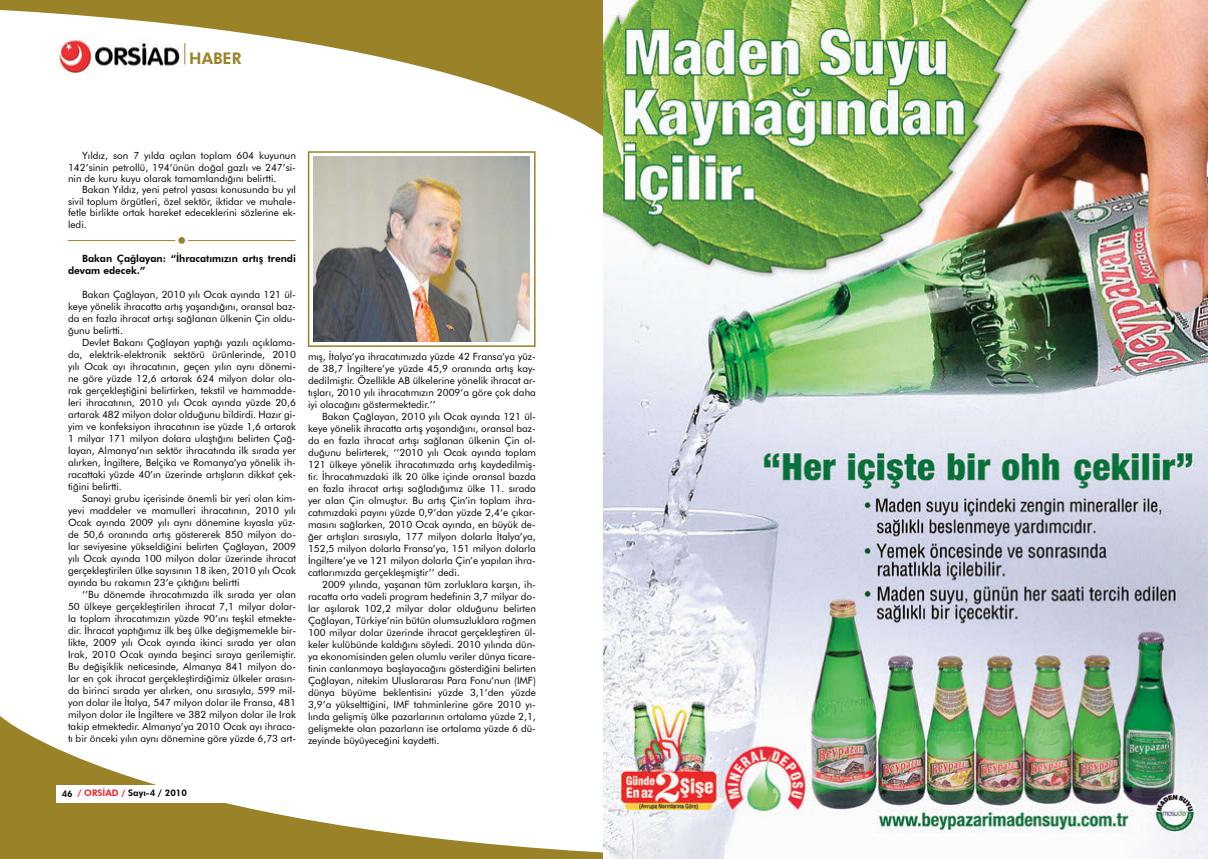
<style>
.page{position:relative;width:1208px;height:859px;background:#fff}
.page>*{position:absolute;margin:0;border:0;box-sizing:border-box;transform-origin:0 0}
.t1{font:800 16px "Futura BT";color:#9a8228}
.t2{font:10px/12px "Futura BT";color:#000;text-align:justify}
.t3{font:800 10px/12px "Futura BT";color:#000}
.t4{font:800 9px "Futura BT";color:#000}
.s1{color:#ed1d24}
</style>
<div class="page">
<svg style="left:0;top:0;width:604px;height:137px"></svg>
<svg style="left:0;top:716px;width:604px;height:143px"></svg>
<img style="left:56px;top:37px;width:132px;height:37px">
<svg style="left:184px;top:43px;width:1px;height:21px"></svg>
<div style="left:57px;top:785px;width:198px;height:17px;background:#fff"></div>
<hr style="left:68px;top:240px;width:107px;height:1px;background:#9a8228">
<hr style="left:188px;top:240px;width:108px;height:1px;background:#9a8228">
<div style="left:178px;top:237px;width:7px;height:7px;background:#9a8228;border-radius:50%"></div>
<img style="left:313px;top:157px;width:217px;height:184px">
<div style="left:308px;top:151px;width:227px;height:196px;border:2px solid #9a8228"></div>
<img style="left:604px;top:0;width:604px;height:859px">
<h1 class="t1" style="left:189px;top:48px;width:54px">HABER</h1>
<p class="t2" style="left:68px;top:150px;width:229px;line-height:11.4px;text-indent:14px">Yıldız, son 7 yılda açılan toplam 604 kuyunun 142’sinin petrollü, 194’ünün doğal gazlı ve 247’si&shy;nin de kuru kuyu olarak tamamlandığını belirtti.</p>
<p class="t2" style="left:68px;top:184px;width:229px;line-height:11.3px;text-indent:14px">Bakan Yıldız, yeni petrol yasası konusunda bu yıl sivil toplum örgütleri, özel sektör, iktidar ve muhale&shy;fetle birlikte ortak hareket edeceklerini sözlerine ek&shy;ledi.</p>
<p class="t3" style="left:68px;top:253px;width:229px;text-indent:14px">Bakan Çağlayan: “İhracatımızın artış trendi devam edecek.”</p>
<p class="t2" style="left:68px;top:289px;width:229px;text-indent:14px">Bakan Çağlayan, 2010 yılı Ocak ayında 121 ül&shy;keye yönelik ihracatta artış yaşandığını, oransal baz&shy;da en fazla ihracat artışı sağlanan ülkenin Çin oldu&shy;ğunu belirtti.</p>
<p class="t2" style="left:68px;top:337px;width:229px;text-indent:14px">Devlet Bakanı Çağlayan yaptığı yazılı açıklama&shy;da, elektrik-elektronik sektörü ürünlerinde, 2010 yılı Ocak ayı ihracatının, geçen yılın aynı dönemi&shy;ne göre yüzde 12,6 artarak 624 milyon dolar ola&shy;rak gerçekleştiğini belirtirken, tekstil ve hammadde&shy;leri ihracatının, 2010 yılı Ocak ayında yüzde 20,6 artarak 482 milyon dolar olduğunu bildirdi. Hazır gi&shy;yim ve konfeksiyon ihracatının ise yüzde 1,6 artarak 1 milyar 171 milyon dolara ulaştığını belirten Çağ&shy;layan, Almanya’nın sektör ihracatında ilk sırada yer alırken, İngiltere, Belçika ve Romanya’ya yönelik ih&shy;racattaki yüzde 40’ın üzerinde artışların dikkat çek&shy;tiğini belirtti.</p>
<p class="t2" style="left:68px;top:493px;width:229px;text-indent:14px">Sanayi grubu içerisinde önemli bir yeri olan kim&shy;yevi maddeler ve mamulleri ihracatının, 2010 yılı Ocak ayında 2009 yılı aynı dönemine kıyasla yüz&shy;de 50,6 oranında artış göstererek 850 milyon do&shy;lar seviyesine yükseldiğini belirten Çağlayan, 2009 yılı Ocak ayında 100 milyon dolar üzerinde ihracat gerçekleştirilen ülke sayısının 18 iken, 2010 yılı Ocak ayında bu rakamın 23’e çıktığını belirtti</p>
<p class="t2" style="left:68px;top:589px;width:229px;text-indent:14px">‘’Bu dönemde ihracatımızda ilk sırada yer alan 50 ülkeye gerçekleştirilen ihracat 7,1 milyar dolar&shy;la toplam ihracatımızın yüzde 90’ını teşkil etmekte&shy;dir. İhracat yaptığımız ilk beş ülke değişmemekle bir&shy;likte, 2009 yılı Ocak ayında ikinci sırada yer alan Irak, 2010 Ocak ayında beşinci sıraya gerilemiştir.<br>Bu değişiklik neticesinde, Almanya 841 milyon do&shy;lar en çok ihracat gerçekleştirdiğimiz ülkeler arasın&shy;da birinci sırada yer alırken, onu sırasıyla, 599 mil&shy;yon dolar ile İtalya, 547 milyon dolar ile Fransa, 481 milyon dolar ile İngiltere ve 382 milyon dolar ile Irak takip etmektedir. Almanya’ya 2010 Ocak ayı ihraca&shy;tı bir önceki yılın aynı dönemine göre yüzde 6,73 art-</p>
<p class="t2" style="left:308px;top:350px;width:229px">mış, İtalya’ya ihracatımızda yüzde 42 Fransa’ya yüz&shy;de 38,7 İngiltere’ye yüzde 45,9 oranında artış kay&shy;dedilmiştir. Özellikle AB ülkelerine yönelik ihracat ar&shy;tışları, 2010 yılı ihracatımızın 2009’a göre çok daha iyi olacağını göstermektedir.’’</p>
<p class="t2" style="left:308px;top:410px;width:229px;text-indent:14px">Bakan Çağlayan, 2010 yılı Ocak ayında 121 ül&shy;keye yönelik ihracatta artış yaşandığını, oransal baz&shy;da en fazla ihracat artışı sağlanan ülkenin Çin ol&shy;duğunu belirterek, ‘’2010 yılı Ocak ayında toplam 121 ülkeye yönelik ihracatımızda artış kaydedilmiş&shy;tir. İhracatımızdaki ilk 20 ülke içinde oransal bazda en fazla ihracat artışı sağladığımız ülke 11. sırada yer alan Çin olmuştur. Bu artış Çin’in toplam ihra&shy;catımızdaki payını yüzde 0,9’dan yüzde 2,4’e çıkar&shy;masını sağlarken, 2010 Ocak ayında, en büyük de&shy;ğer artışları sırasıyla, 177 milyon dolarla İtalya’ya, 152,5 milyon dolarla Fransa’ya, 151 milyon dolarla İngiltere’ye ve 121 milyon dolarla Çin’e yapılan ihra&shy;catlarımızda gerçekleşmiştir’’ dedi.</p>
<p class="t2" style="left:308px;top:578px;width:229px;text-indent:14px">2009 yılında, yaşanan tüm zorluklara karşın, ih&shy;racatta orta vadeli program hedefinin 3,7 milyar do&shy;lar aşılarak 102,2 milyar dolar olduğunu belirten Çağlayan, Türkiye’nin bütün olumsuzluklara rağmen 100 milyar dolar üzerinde ihracat gerçekleştiren ül&shy;keler kulübünde kaldığını söyledi. 2010 yılında dün&shy;ya ekonomisinden gelen olumlu veriler dünya ticare&shy;tinin canlanmaya başlayacağını gösterdiğini belirten Çağlayan, nitekim Uluslararası Para Fonu’nun (IMF) dünya büyüme beklentisini yüzde 3,1’den yüzde 3,9’a yükselttiğini, IMF tahminlerine göre 2010 yı&shy;lında gelişmiş ülke pazarlarının ortalama yüzde 2,1, gelişmekte olan pazarların ise ortalama yüzde 6 dü&shy;zeyinde büyüyeceğini kaydetti.</p>
<p class="t4" style="left:62px;top:788px;width:127px">46 <span class="s1">/ ORSİAD /</span> Sayı-4 / 2010</p>
</div>
